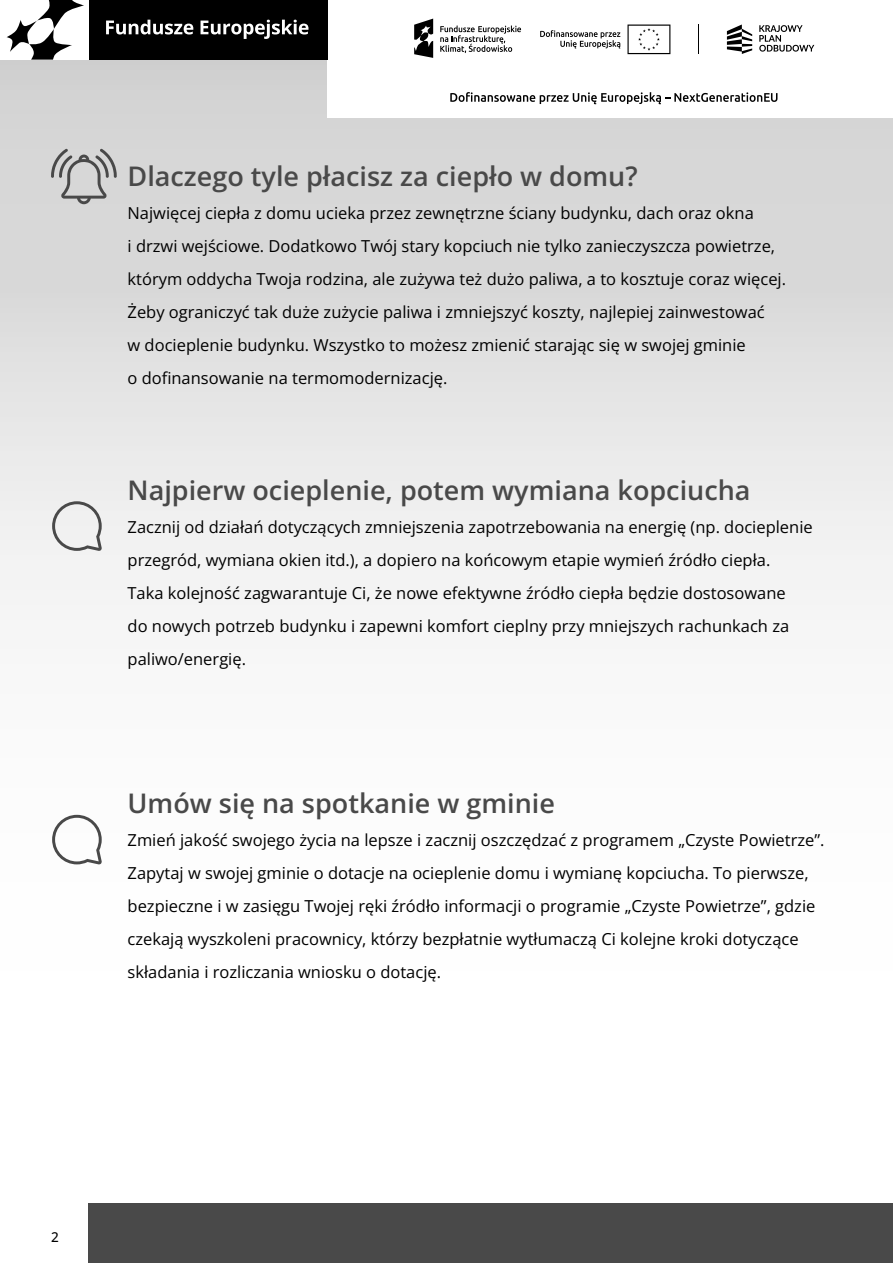
<style>
.page{position:relative;width:893px;height:1263px;background:#fff}
.page>*{position:absolute;margin:0;border:0;box-sizing:border-box;transform-origin:0 0}
.t1{font:600 27px "Open Sans";color:#494949}
.t2{font:16.5px/33px "Open Sans";color:#000}
.t3{font:500 13.5px "Open Sans";color:#000}
</style>
<div class="page">
<div style="left:0;top:0;width:893px;height:1263px;background:linear-gradient(to bottom,#d3d3d3,#fff)"></div>
<div style="left:88px;top:1203px;width:805px;height:60px;background:#494949"></div>
<div style="left:328px;top:0;width:565px;height:118px;background:#fff"></div>
<div style="left:0;top:0;width:89px;height:60px;background:#fff"></div>
<div style="left:89px;top:0;width:239px;height:60px;background:#000"></div>
<svg style="left:7px;top:0;width:77px;height:60px"></svg>
<svg style="left:106px;top:20px;width:202px;height:19px"></svg>
<svg style="left:440px;top:25px;width:81px;height:28px"></svg>
<svg style="left:414px;top:19px;width:19px;height:39px"></svg>
<hr style="left:698px;top:24px;width:1px;height:30px;background:#000">
<svg style="left:759px;top:25px;width:55px;height:27px"></svg>
<svg style="left:727px;top:25px;width:25px;height:29px"></svg>
<svg style="left:540px;top:30px;width:80px;height:18px"></svg>
<svg style="left:627px;top:25px;width:43px;height:29px"></svg>
<svg style="left:450px;top:92px;width:327px;height:12px"></svg>
<hr style="left:892px;top:118px;width:1px;height:73px;background:#555">
<svg style="left:51px;top:149px;width:66px;height:55px;background:#b6b6b6"></svg>
<svg style="left:52px;top:815px;width:50px;height:49px"></svg>
<svg style="left:52px;top:501px;width:50px;height:50px"></svg>
<h1 class="t1" style="left:128px;top:158px;width:512px">Dlaczego tyle płacisz za ciepło w domu?</h1>
<p class="t2" style="left:128px;top:196px;width:660px">Najwięcej ciepła z domu ucieka przez zewnętrzne ściany budynku, dach oraz okna<br>i drzwi wejściowe. Dodatkowo Twój stary kopciuch nie tylko zanieczyszcza powietrze, którym oddycha Twoja rodzina, ale zużywa też dużo paliwa, a to kosztuje coraz więcej.<br>Żeby ograniczyć tak duże zużycie paliwa i zmniejszyć koszty, najlepiej zainwestować<br>w docieplenie budynku. Wszystko to możesz zmienić starając się w swojej gminie<br>o dofinansowanie na termomodernizację.</p>
<h1 class="t1" style="left:128px;top:471px;width:625px">Najpierw ocieplenie, potem wymiana kopciucha</h1>
<p class="t2" style="left:128px;top:510px;width:687px">Zacznij od działań dotyczących zmniejszenia zapotrzebowania na energię (np. docieplenie przegród, wymiana okien itd.), a dopiero na końcowym etapie wymień źródło ciepła.<br>Taka kolejność zagwarantuje Ci, że nowe efektywne źródło ciepła będzie dostosowane<br>do nowych potrzeb budynku i zapewni komfort cieplny przy mniejszych rachunkach za paliwo/energię.</p>
<h1 class="t1" style="left:128px;top:785px;width:429px">Umów się na spotkanie w gminie</h1>
<p class="t2" style="left:128px;top:823px;width:699px">Zmień jakość swojego życia na lepsze i zacznij oszczędzać z programem „Czyste Powietrze”.<br>Zapytaj w swojej gminie o dotacje na ocieplenie domu i wymianę kopciucha. To pierwsze, bezpieczne i w zasięgu Twojej ręki źródło informacji o programie „Czyste Powietrze”, gdzie czekają wyszkoleni pracownicy, którzy bezpłatnie wytłumaczą Ci kolejne kroki dotyczące składania i rozliczania wniosku o dotację.</p>
<p class="t3" style="left:51px;top:1228px;width:9px">2</p>
</div>
